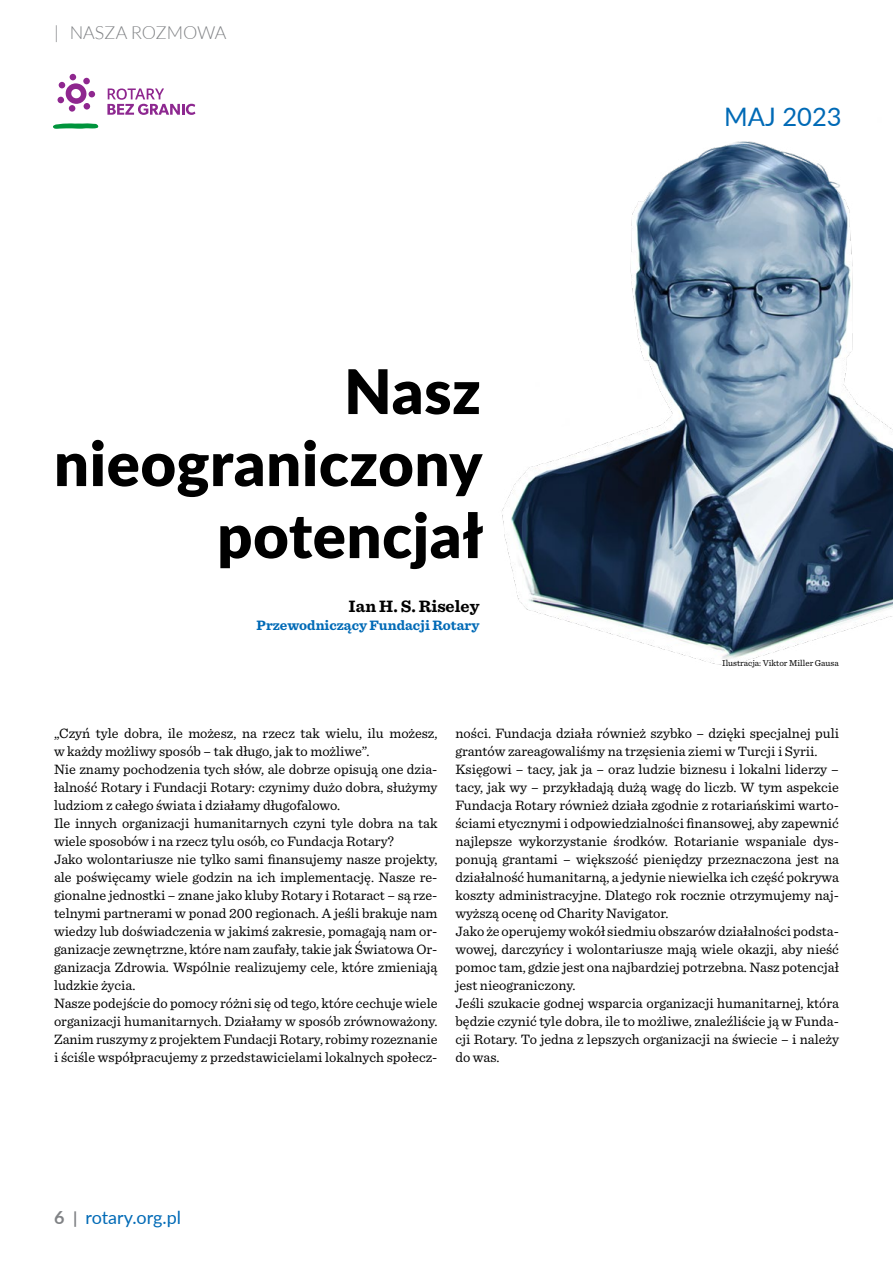
<style>
.page{position:relative;width:893px;height:1263px;background:#fff}
.page>*{position:absolute;margin:0;border:0;box-sizing:border-box;transform-origin:0 0}
.t1{font:900 61.5px/72px "Lato";letter-spacing:.01em;color:#000;text-align:right}
.t2{font:25.5px "Lato";color:#006ab6}
.t3{font:18px "Lato";color:#006ab6}
.t4{font:300 18px "Lato";color:#808285}
.t5{font:700 17.25px "Sentinel";color:#000}
.t6{font:14.25px/18px "Sentinel";color:#000}
.t7{font:700 14.25px "Sentinel";color:#006ab6}
.t8{font:9px "Sentinel";color:#000}
.s1{font-weight:700;color:#808285}
.s2{font-weight:700;font-size:16.5px;color:#808285}
</style>
<div class="page">
<div style="left:57px;top:97px;width:7px;height:6px;background:#8f278f;border-radius:50%"></div>
<svg style="left:59px;top:74px;width:29px;height:30px"></svg>
<div style="left:83px;top:78px;width:7px;height:6px;background:#8f278f;border-radius:50%"></div>
<div style="left:88px;top:91px;width:7px;height:6px;background:#8f278f;border-radius:50%"></div>
<div style="left:83px;top:103px;width:7px;height:7px;background:#8f278f;border-radius:50%"></div>
<div style="left:69px;top:105px;width:6px;height:7px;background:#8f278f;border-radius:50%"></div>
<svg style="left:53px;top:123px;width:45px;height:6px"></svg>
<svg style="left:107px;top:88px;width:88px;height:27px"></svg>
<img style="left:502px;top:141px;width:391px;height:524px">
<p class="t4" style="left:54px;top:23px;width:174px">| NASZA ROZMOWA</p>
<h1 class="t1" style="left:54px;top:353px;width:431px">Nasz nieograniczony potencjał</h1>
<p class="t5" style="left:349px;top:593px;width:132px">Ian H. S. Riseley</p>
<p class="t7" style="left:257px;top:614px;width:224px">Przewodniczący Fundacji Rotary</p>
<h2 class="t2" style="left:724px;top:98px;width:119px">MAJ 2023</h2>
<p class="t8" style="left:722px;top:656px;width:118px">Ilustracja: Viktor Miller Gausa</p>
<p class="t6" style="left:54px;top:723px;width:385px">„Czyń tyle dobra, ile możesz, na rzecz tak wielu, ilu możesz, w każdy możliwy sposób – tak długo, jak to możliwe”.<br>Nie znamy pochodzenia tych słów, ale dobrze opisują one dzia&shy;łalność Rotary i Fundacji Rotary: czynimy dużo dobra, służymy ludziom z całego świata i działamy długofalowo.<br>Ile innych organizacji humanitarnych czyni tyle dobra na tak wiele sposobów i na rzecz tylu osób, co Fundacja Rotary?<br>Jako wolontariusze nie tylko sami finansujemy nasze projekty, ale poświęcamy wiele godzin na ich implementację. Nasze re&shy;gionalne jednostki – znane jako kluby Rotary i Rotaract – są rze&shy;telnymi partnerami w ponad 200 regionach. A jeśli brakuje nam wiedzy lub doświadczenia w jakimś zakresie, pomagają nam or&shy;ganizacje zewnętrzne, które nam zaufały, takie jak Światowa Or&shy;ganizacja Zdrowia. Wspólnie realizujemy cele, które zmieniają ludzkie życia.<br>Nasze podejście do pomocy różni się od tego, które cechuje wiele organizacji humanitarnych. Działamy w sposób zrównoważony.<br>Zanim ruszymy z projektem Fundacji Rotary, robimy rozeznanie i ściśle współpracujemy z przedstawicielami lokalnych społecz-</p>
<p class="t6" style="left:455px;top:723px;width:385px">ności. Fundacja działa również szybko – dzięki specjalnej puli grantów zareagowaliśmy na trzęsienia ziemi w Turcji i Syrii.<br>Księgowi – tacy, jak ja – oraz ludzie biznesu i lokalni liderzy – tacy, jak wy – przykładają dużą wagę do liczb. W tym aspekcie Fundacja Rotary również działa zgodnie z rotariańskimi warto&shy;ściami etycznymi i odpowiedzialności finansowej, aby zapewnić najlepsze wykorzystanie środków. Rotarianie wspaniale dys&shy;ponują grantami – większość pieniędzy przeznaczona jest na działalność humanitarną, a jedynie niewielka ich część pokrywa koszty administracyjne. Dlatego rok rocznie otrzymujemy naj&shy;wyższą ocenę od Charity Navigator.<br>Jako że operujemy wokół siedmiu obszarów działalności podsta&shy;wowej, darczyńcy i wolontariusze mają wiele okazji, aby nieść pomoc tam, gdzie jest ona najbardziej potrzebna. Nasz potencjał jest nieograniczony.<br>Jeśli szukacie godnej wsparcia organizacji humanitarnej, która będzie czynić tyle dobra, ile to możliwe, znaleźliście ją w Funda&shy;cji Rotary. To jedna z lepszych organizacji na świecie – i należy do was.</p>
<p class="t3" style="left:54px;top:1205px;width:129px"><span class="s1">6</span> <span class="s2">|</span> rotary.org.pl</p>
</div>
